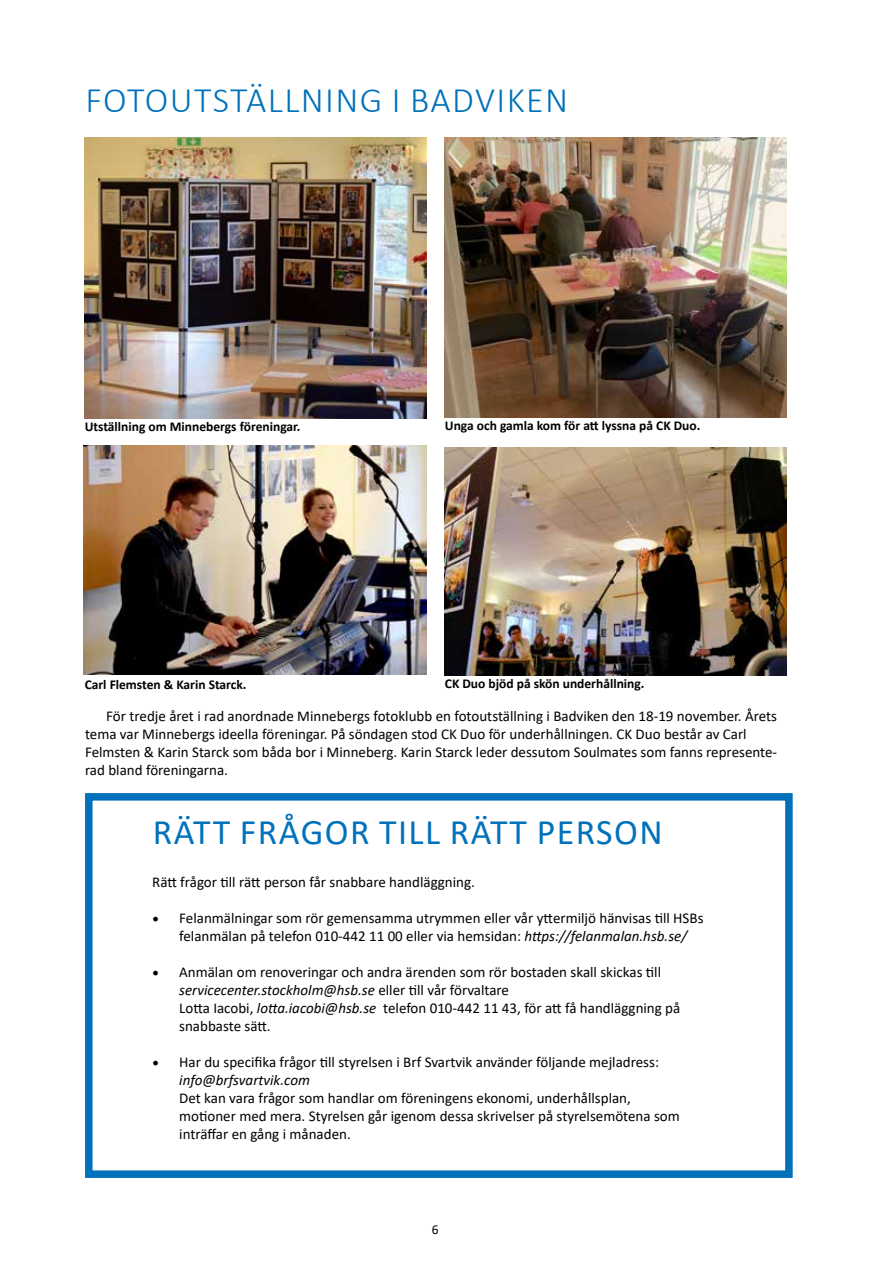
<style>
.page{position:relative;width:893px;height:1263px;background:#fff}
.page>*{position:absolute;margin:0;border:0;box-sizing:border-box;transform-origin:0 0}
.t1{font:300 36px "Calibri";letter-spacing:.04em;color:#0071ba}
.t2{font:36px "Calibri";letter-spacing:.04em;color:#0071ba}
.t3{font:15px/18px "Calibri";color:#000}
.t4{font:700 13.5px "Calibri";color:#000}
.t5{font:13.5px "Calibri";color:#000}
.s1{font-family:"Minion Pro";font-size:18px}
.s2{font-style:italic}
</style>
<div class="page">
<img style="left:85px;top:137px;width:341px;height:282px">
<img style="left:84px;top:445px;width:343px;height:229px">
<img style="left:445px;top:447px;width:341px;height:228px">
<img style="left:445px;top:137px;width:342px;height:281px">
<div style="left:85px;top:793px;width:708px;height:385px;border:8px solid #0071ba"></div>
<h1 class="t1" style="left:86px;top:78px;width:484px">FOTOUTSTÄLLNING I BADVIKEN</h1>
<p class="t4" style="left:85px;top:417px;width:217px">Utställning om Minnebergs föreningar.</p>
<p class="t4" style="left:445px;top:416px;width:257px">Unga och gamla kom för att lyssna på CK Duo.</p>
<p class="t4" style="left:85px;top:674px;width:163px">Carl Flemsten &amp; Karin Starck.</p>
<p class="t4" style="left:445px;top:674px;width:201px">CK Duo bjöd på skön underhållning.</p>
<p class="t3" style="left:85px;top:706px;width:694px;text-indent:21px">För tredje året i rad anordnade Minnebergs fotoklubb en fotoutställning i Badviken den 18-19 november. Årets tema var Minnebergs ideella föreningar. På söndagen stod CK Duo för underhållningen. CK Duo består av Carl Felmsten &amp; Karin Starck som båda bor i Minneberg. Karin Starck leder dessutom Soulmates som fanns represente&shy;rad bland föreningarna.</p>
<h1 class="t2" style="left:153px;top:807px;width:511px">RÄTT FRÅGOR TILL RÄTT PERSON</h1>
<p class="t3" style="left:152px;top:873px;width:324px">Rätt frågor till rätt person får snabbare handläggning.</p>
<p class="t3" style="left:179px;top:909px;width:526px;text-indent:-27px"><span class="s1">•</span> Felanmälningar som rör gemensamma utrymmen eller vår yttermiljö hänvisas till HSBs felanmälan på telefon 010-442 11 00 eller via hemsidan: <span class="s2">https://felanmalan.hsb.se/</span></p>
<p class="t3" style="left:179px;top:963px;width:503px;text-indent:-27px"><span class="s1">•</span> Anmälan om renoveringar och andra ärenden som rör bostaden skall skickas till <span class="s2">servicecenter.stockholm@hsb.se</span> eller till vår förvaltare<br>Lotta Iacobi, <span class="s2">lotta.iacobi@hsb.se</span> telefon 010-442 11 43, för att få handläggning på snabbaste sätt.</p>
<p class="t3" style="left:179px;top:1053px;width:481px;text-indent:-27px"><span class="s1">•</span> Har du specifika frågor till styrelsen i Brf Svartvik använder följande mejladress: <span class="s2">info@brfsvartvik.com</span></p>
<p class="t3" style="left:179px;top:1089px;width:502px">Det kan vara frågor som handlar om föreningens ekonomi, underhållsplan, motioner med mera. Styrelsen går igenom dessa skrivelser på styrelsemötena som inträffar en gång i månaden.</p>
<p class="t5" style="left:432px;top:1220px;width:8px">6</p>
</div>
